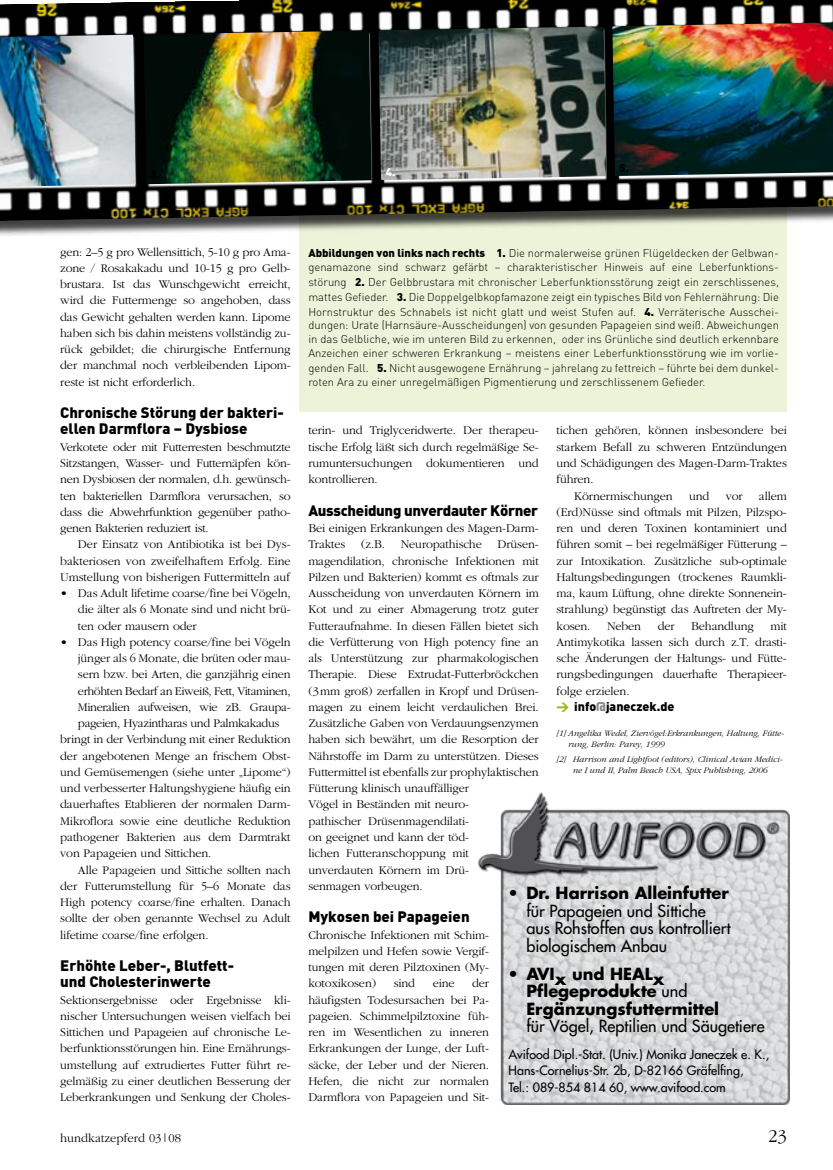
<style>
.page{position:relative;width:833px;height:1170px;background:#fff}
.page>*{position:absolute;margin:0;border:0;box-sizing:border-box;transform-origin:0 0}
.t1{font:300 18.75px "Garamond";color:#000}
.t2{font:16.25px/17.5px "Futura";color:#000}
.t3{font:700 16.25px/17.5px "Futura";color:#000}
.t4{font:900 15px/16.2px "DIN";color:#000}
.t5{font:900 15px "DIN";letter-spacing:-.02em;color:#000}
.t6{font:12.5px/16.2px "Futura";color:#000}
.t7{font:300 12.5px "Garamond";color:#000}
.t8{font:900 12.5px "DIN";color:#000}
.t9{font:300 12.25px/16.2px "Garamond";letter-spacing:-.01em;color:#000;text-align:justify}
.t10{font:300 12.25px "Garamond";letter-spacing:-.03em;color:#000}
.t11{font:300 11.25px/13.8px "DIN";color:#000}
.t12{font:900 11.25px "DIN";color:#000}
.t13{font:900 11.25px "DIN";color:#fff}
.t14{font:10px/12.5px "Helvetica Neue";color:#000}
.t15{font:italic 300 8.75px/11.2px "Garamond";color:#000}
.s1{font-weight:900}
.s2{color:#97be0d}
.s3{color:#878889}
.s4{font-weight:700}
.s5{font-weight:400}
</style>
<div class="page">
<div style="left:299px;top:203px;width:488px;height:208px;background:#ecf3d9"></div>
<img style="left:478px;top:792px;width:311px;height:312px">
<div style="left:0;top:0;width:833px;height:243px;background:#000;opacity:.75"></div>
<img style="left:0;top:0;width:833px;height:221px">
<img style="left:0;top:35px;width:136px;height:153px">
<img style="left:144px;top:31px;width:227px;height:153px">
<img style="left:378px;top:26px;width:228px;height:154px">
<img style="left:612px;top:22px;width:221px;height:154px">
<p class="t13" style="left:386px;top:164px;width:11px">4.</p>
<p class="t12" style="left:619px;top:160px;width:11px">5.</p>
<p class="t9" style="left:60px;top:244px;width:232px">gen: 2–5 g pro Wellensittich, 5-10 g pro Ama&shy;zone / Rosakakadu und 10-15 g pro Gelb&shy;brustara. Ist das Wunschgewicht erreicht, wird die Futtermenge so angehoben, dass das Gewicht gehalten werden kann. Lipome haben sich bis dahin meistens vollständig zu&shy;rück gebildet; die chirurgische Entfernung der manchmal noch verbleibenden Lipom&shy;reste ist nicht erforderlich.</p>
<p class="t4" style="left:60px;top:404px;width:225px">Chronische Störung der bakteri&shy;ellen Darmflora – Dysbiose</p>
<p class="t9" style="left:60px;top:439px;width:232px">Verkotete oder mit Futterresten beschmutzte Sitzstangen, Wasser- und Futternäpfen kön&shy;nen Dysbiosen der normalen, d.h. gewünsch&shy;ten bakteriellen Darmflora verursachen, so dass die Abwehrfunktion gegenüber patho&shy;genen Bakterien reduziert ist.</p>
<p class="t9" style="left:60px;top:536px;width:232px;text-indent:18px">Der Einsatz von Antibiotika ist bei Dys&shy;bakteriosen von zweifelhaftem Erfolg. Eine Umstellung von bisherigen Futtermitteln auf</p>
<p class="t9" style="left:78px;top:585px;width:214px;text-indent:-18px">• Das Adult lifetime coarse/fine bei Vögeln, die älter als 6 Monate sind und nicht brü&shy;ten oder mausern oder</p>
<p class="t9" style="left:60px;top:634px;width:232px">• Das High potency coarse/fine bei Vögeln</p>
<p class="t9" style="left:78px;top:650px;width:214px">jünger als 6 Monate, die brüten oder mau-</p>
<p class="t9" style="left:78px;top:666px;width:214px">sern bzw. bei Arten, die ganzjährig einen</p>
<p class="t10" style="left:78px;top:684px;width:214px">erhöhten Bedarf an Eiweiß, Fett, Vitaminen,</p>
<p class="t10" style="left:78px;top:700px;width:213px">Mineralien aufweisen, wie zB. Graupa-</p>
<p class="t10" style="left:78px;top:716px;width:203px">pageien, Hyazintharas und Palmkakadus</p>
<p class="t9" style="left:60px;top:731px;width:232px">bringt in der Verbindung mit einer Reduktion</p>
<p class="t9" style="left:60px;top:747px;width:232px">der angebotenen Menge an frischem Obst-</p>
<p class="t9" style="left:60px;top:764px;width:232px">und Gemüsemengen (siehe unter „Lipome“)</p>
<p class="t9" style="left:60px;top:780px;width:232px">und verbesserter Haltungshygiene häufig ein</p>
<p class="t9" style="left:60px;top:796px;width:232px">dauerhaftes Etablieren der normalen Darm-</p>
<p class="t9" style="left:60px;top:812px;width:232px">Mikroflora sowie eine deutliche Reduktion</p>
<p class="t9" style="left:60px;top:829px;width:232px">pathogener Bakterien aus dem Darmtrakt</p>
<p class="t9" style="left:60px;top:845px;width:153px">von Papageien und Sittichen.</p>
<p class="t9" style="left:78px;top:861px;width:214px">Alle Papageien und Sittiche sollten nach</p>
<p class="t9" style="left:60px;top:877px;width:232px">der Futterumstellung für 5–6 Monate das</p>
<p class="t9" style="left:60px;top:894px;width:232px">High potency coarse/fine erhalten. Danach</p>
<p class="t9" style="left:60px;top:910px;width:232px">sollte der oben genannte Wechsel zu Adult</p>
<p class="t9" style="left:60px;top:926px;width:150px">lifetime coarse/fine erfolgen.</p>
<p class="t4" style="left:60px;top:956px;width:175px">Erhöhte Leber-, Blutfett&shy;und Cholesterinwerte</p>
<p class="t9" style="left:60px;top:991px;width:232px">Sektionsergebnisse oder Ergebnisse kli&shy;nischer Untersuchungen weisen vielfach bei Sittichen und Papageien auf chronische Le&shy;berfunktionsstörungen hin. Eine Ernährungs&shy;umstellung auf extrudiertes Futter führt re&shy;gelmäßig zu einer deutlichen Besserung der Leberkrankungen und Senkung der Choles-</p>
<p class="t11" style="left:308px;top:246px;width:472px"><span class="s1">Abbildungen von links nach rechts 1.</span> Die normalerweise grünen Flügeldecken der Gelbwan&shy;genamazone sind schwarz gefärbt – charakteristischer Hinweis auf eine Leberfunktions-</p>
<p class="t11" style="left:308px;top:274px;width:472px;line-height:15px;text-align:justify">störung <span class="s1">2.</span> Der Gelbbrustara mit chronischer Leberfunktionsstörung zeigt ein zerschlissenes, mattes Gefieder. <span class="s1">3.</span> Die Doppelgelbkopfamazone zeigt ein typisches Bild von Fehlernährung: Die Hornstruktur des Schnabels ist nicht glatt und weist Stufen auf. <span class="s1">4.</span> Verräterische Ausschei-</p>
<p class="t11" style="left:308px;top:318px;width:472px;text-align:justify">dungen: Urate (Harnsäure-Ausscheidungen) von gesunden Papageien sind weiß. Abweichungen in das Gelbliche, wie im unteren Bild zu erkennen, oder ins Grünliche sind deutlich erkennbare Anzeichen einer schweren Erkrankung – meistens einer Leberfunktionsstörung wie im vorlie-</p>
<p class="t11" style="left:308px;top:361px;width:472px">genden Fall. <span class="s1">5.</span> Nicht ausgewogene Ernährung – jahrelang zu fettreich – führte bei dem dunkel&shy;roten Ara zu einer unregelmäßigen Pigmentierung und zerschlissenem Gefieder.</p>
<p class="t9" style="left:556px;top:422px;width:232px">tichen gehören, können insbesondere bei</p>
<p class="t9" style="left:556px;top:439px;width:232px">starkem Befall zu schweren Entzündungen</p>
<p class="t9" style="left:556px;top:455px;width:232px">und Schädigungen des Magen-Darm-Traktes</p>
<p class="t9" style="left:556px;top:471px;width:39px">führen.</p>
<p class="t9" style="left:574px;top:487px;width:100px">Körnermischungen</p>
<p class="t9" style="left:689px;top:487px;width:22px">und</p>
<p class="t9" style="left:725px;top:487px;width:18px">vor</p>
<p class="t9" style="left:308px;top:422px;width:232px">terin- und Triglyceridwerte. Der therapeu&shy;tische Erfolg läßt sich durch regelmäßige Se&shy;rumuntersuchungen dokumentieren und kontrollieren.</p>
<p class="t5" style="left:308px;top:500px;width:231px">Ausscheidung unverdauter Körner</p>
<p class="t9" style="left:308px;top:520px;width:232px">Bei einigen Erkrankungen des Magen-Darm-<br>Traktes</p>
<p class="t9" style="left:556px;top:487px;width:232px;text-indent:202px">allem (Erd)Nüsse sind oftmals mit Pilzen, Pilzspo&shy;ren und deren Toxinen kontaminiert und führen somit – bei regelmäßiger Fütterung – zur Intoxikation. Zusätzliche sub-optimale Haltungsbedingungen (trockenes Raumkli&shy;ma, kaum Lüftung, ohne direkte Sonnenein&shy;strahlung) begünstigt das Auftreten der My&shy;kosen.</p>
<p class="t9" style="left:361px;top:536px;width:25px">(z.B.</p>
<p class="t9" style="left:401px;top:536px;width:82px">Neuropathische</p>
<p class="t9" style="left:308px;top:536px;width:232px;text-align:left;text-indent:189px">Drüsen&shy;magendilation, chronische Infektionen mit Pilzen und Bakterien) kommt es oftmals zur Ausscheidung von unverdauten Körnern im Kot und zu einer Abmagerung trotz guter Futteraufnahme. In diesen Fällen bietet sich die Verfütterung von High potency fine an als Unterstützung zur pharmakologischen Therapie. Diese Extrudat-Futterbröckchen (3mm groß) zerfallen in Kropf und Drüsen&shy;magen zu einem leicht verdaulichen Brei.<br>Zusätzliche Gaben von Verdauungsenzymen haben sich bewährt, um die Resorption der Nährstoffe im Darm zu unterstützen. Dieses Futtermittel ist ebenfalls zur prophylaktischen Fütterung klinisch unauffälliger<br>Vögel in Beständen mit neuro-<br>pathischer Drüsenmagendilati-<br>on geeignet und kann der töd-<br>lichen Futteranschoppung mit<br>unverdauten Körnern im Drü-<br>senmagen vorbeugen.</p>
<p class="t4" style="left:308px;top:907px;width:163px">Mykosen bei Papageien</p>
<p class="t9" style="left:308px;top:926px;width:182px">Chronische Infektionen mit Schim&shy;melpilzen und Hefen sowie Vergif&shy;tungen mit deren Pilztoxinen (My&shy;kotoxikosen)</p>
<p class="t9" style="left:607px;top:617px;width:36px">Neben</p>
<p class="t9" style="left:657px;top:617px;width:18px">der</p>
<p class="t9" style="left:691px;top:617px;width:64px">Behandlung</p>
<p class="t9" style="left:556px;top:617px;width:232px;text-indent:214px">mit Antimykotika lassen sich durch z.T. drasti&shy;sche Änderungen der Haltungs- und Fütte&shy;rungsbedingungen dauerhafte Therapieer&shy;folge erzielen.</p>
<p class="t8" style="left:556px;top:698px;width:120px"><span class="s2">&gt;</span> info<span class="s3">@</span>janeczek.de</p>
<p class="t15" style="left:568px;top:727px;width:218px;text-indent:-11px">[1] Angelika Wedel, Ziervögel:Erkrankungen, Haltung, Fütte&shy;rung, Berlin: Parey, 1999</p>
<p class="t15" style="left:556px;top:753px;width:228px;text-align:center">[2] Harrison and Lightfoot (editors), Clinical Avian Medici&shy;ne I und II, Palm Beach USA, Spix Publishing, 2006</p>
<p class="t14" style="left:480px;top:716px;width:78px">Objekt: KTE<br>Kunde: AVIFOOD</p>
<h2 class="t2" style="left:526px;top:884px;width:206px;text-indent:-18px">• <span class="s4">Dr. Harrison Alleinfutter </span>für Papageien und Sittiche aus Rohstoffen aus kontrolliert biologischem Anbau</h2>
<h2 class="t3" style="left:526px;top:964px;width:194px;text-indent:-18px"><span class="s5">•</span> AVIx und HEALx<br>Pflegeprodukte <span class="s5">und<br></span>Ergänzungsfuttermittel</h2>
<h2 class="t2" style="left:526px;top:1017px;width:240px">für Vögel, Reptilien und Säugetiere</h2>
<p class="t6" style="left:508px;top:1046px;width:262px">Avifood Dipl.-Stat. (Univ.) Monika Janeczek e. K.,<br>Hans-Cornelius-Str. 2b, D-82166 Gräfelfing,<br>Tel.: 089-854 814 60, www.avifood.com</p>
<p class="t9" style="left:308px;top:975px;width:182px;text-indent:164px">der häufigsten Todesursachen bei Pa&shy;pageien. Schimmelpilztoxine füh&shy;ren im Wesentlichen zu inneren Erkrankungen der Lunge, der Luft&shy;säcke, der Leber und der Nieren.<br>Hefen, die nicht zur normalen Darmflora von Papageien und Sit-</p>
<p class="t9" style="left:394px;top:975px;width:23px">sind</p>
<p class="t9" style="left:433px;top:975px;width:23px">eine</p>
<p class="t7" style="left:60px;top:1131px;width:122px">hundkatzepferd 03|08</p>
<h1 class="t1" style="left:768px;top:1126px;width:20px">23</h1>
</div>
